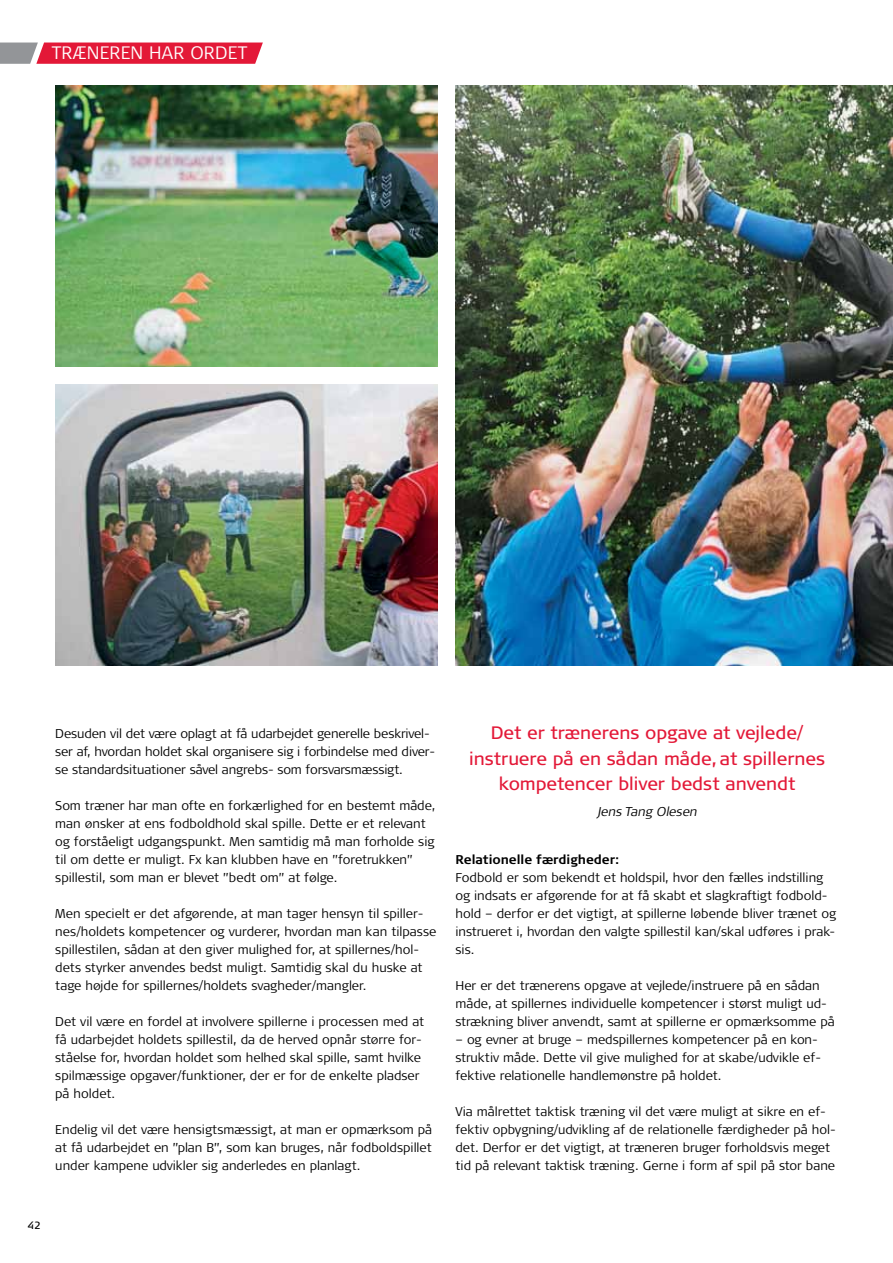
<style>
.page{position:relative;width:893px;height:1263px;background:#fff}
.page>*{position:absolute;margin:0;border:0;box-sizing:border-box;transform-origin:0 0}
.t1{font:18px/25.5px "Signa OT";color:#e31837;text-align:center}
.t2{font:300 18px "Signa OT";color:#fff}
.t3{font:300 12.75px/18px "Signa OT";color:#000}
.t4{font:700 12.75px "Signa OT";color:#000}
.t5{font:italic 300 12.75px "Signa OT";color:#000}
.t6{font:10.5px "Signa OT";color:#000}
</style>
<div class="page">
<img style="left:455px;top:85px;width:438px;height:580px">
<img style="left:55px;top:384px;width:382px;height:281px">
<img style="left:55px;top:85px;width:382px;height:281px">
<svg style="left:0;top:43px;width:263px;height:21px;background:#da334d"></svg>
<h1 class="t2" style="left:69px;top:42px;width:47px">TEMA</h1>
<h1 class="t2" style="left:52px;top:43px;width:197px">TRÆNEREN HAR ORDET</h1>
<p class="t3" style="left:55px;top:725px;width:381px">Desuden vil det være oplagt at få udarbejdet generelle beskrivel&shy;ser af, hvordan holdet skal organisere sig i forbindelse med diver&shy;se standardsituationer såvel angrebs- som forsvarsmæssigt.</p>
<p class="t3" style="left:55px;top:797px;width:382px">Som træner har man ofte en forkærlighed for en bestemt måde, man ønsker at ens fodboldhold skal spille. Dette er et relevant og forståeligt udgangspunkt. Men samtidig må man forholde sig til om dette er muligt. Fx kan klubben have en ”foretrukken” spillestil, som man er blevet ”bedt om” at følge.</p>
<p class="t3" style="left:55px;top:905px;width:382px">Men specielt er det afgørende, at man tager hensyn til spiller&shy;nes/holdets kompetencer og vurderer, hvordan man kan tilpasse spillestilen, sådan at den giver mulighed for, at spillernes/hol&shy;dets styrker anvendes bedst muligt. Samtidig skal du huske at tage højde for spillernes/holdets svagheder/mangler.</p>
<p class="t3" style="left:55px;top:1013px;width:370px">Det vil være en fordel at involvere spillerne i processen med at få udarbejdet holdets spillestil, da de herved opnår større for&shy;ståelse for, hvordan holdet som helhed skal spille, samt hvilke spilmæssige opgaver/funktioner, der er for de enkelte pladser på holdet.</p>
<p class="t3" style="left:55px;top:1121px;width:378px;text-align:justify">Endelig vil det være hensigtsmæssigt, at man er opmærksom på at få udarbejdet en ”plan B”, som kan bruges, når fodboldspillet under kampene udvikler sig anderledes en planlagt.</p>
<p class="t6" style="left:28px;top:1219px;width:15px">42</p>
<h1 class="t1" style="left:469px;top:720px;width:358px">Det er trænerens opgave at vejlede/ instruere på en sådan måde, at spillernes kompetencer bliver bedst anvendt</h1>
<p class="t5" style="left:598px;top:804px;width:103px">Jens Tang Olesen</p>
<p class="t4" style="left:455px;top:852px;width:165px">Relationelle færdigheder:</p>
<p class="t3" style="left:455px;top:869px;width:382px">Fodbold er som bekendt et holdspil, hvor den fælles indstilling og indsats er afgørende for at få skabt et slagkraftigt fodbold&shy;hold – derfor er det vigtigt, at spillerne løbende bliver trænet og instrueret i, hvordan den valgte spillestil kan/skal udføres i prak&shy;sis.</p>
<p class="t3" style="left:455px;top:977px;width:381px">Her er det trænerens opgave at vejlede/instruere på en sådan måde, at spillernes individuelle kompetencer i størst muligt ud&shy;strækning bliver anvendt, samt at spillerne er opmærksomme på</p>
<p class="t3" style="left:455px;top:1031px;width:367px">– og evner at bruge – medspillernes kompetencer på en kon&shy;struktiv måde. Dette vil give mulighed for at skabe/udvikle ef&shy;fektive relationelle handlemønstre på holdet.</p>
<p class="t3" style="left:455px;top:1103px;width:382px">Via målrettet taktisk træning vil det være muligt at sikre en ef&shy;fektiv opbygning/udvikling af de relationelle færdigheder på hol&shy;det. Derfor er det vigtigt, at træneren bruger forholdsvis meget tid på relevant taktisk træning. Gerne i form af spil på stor bane</p>
</div>
